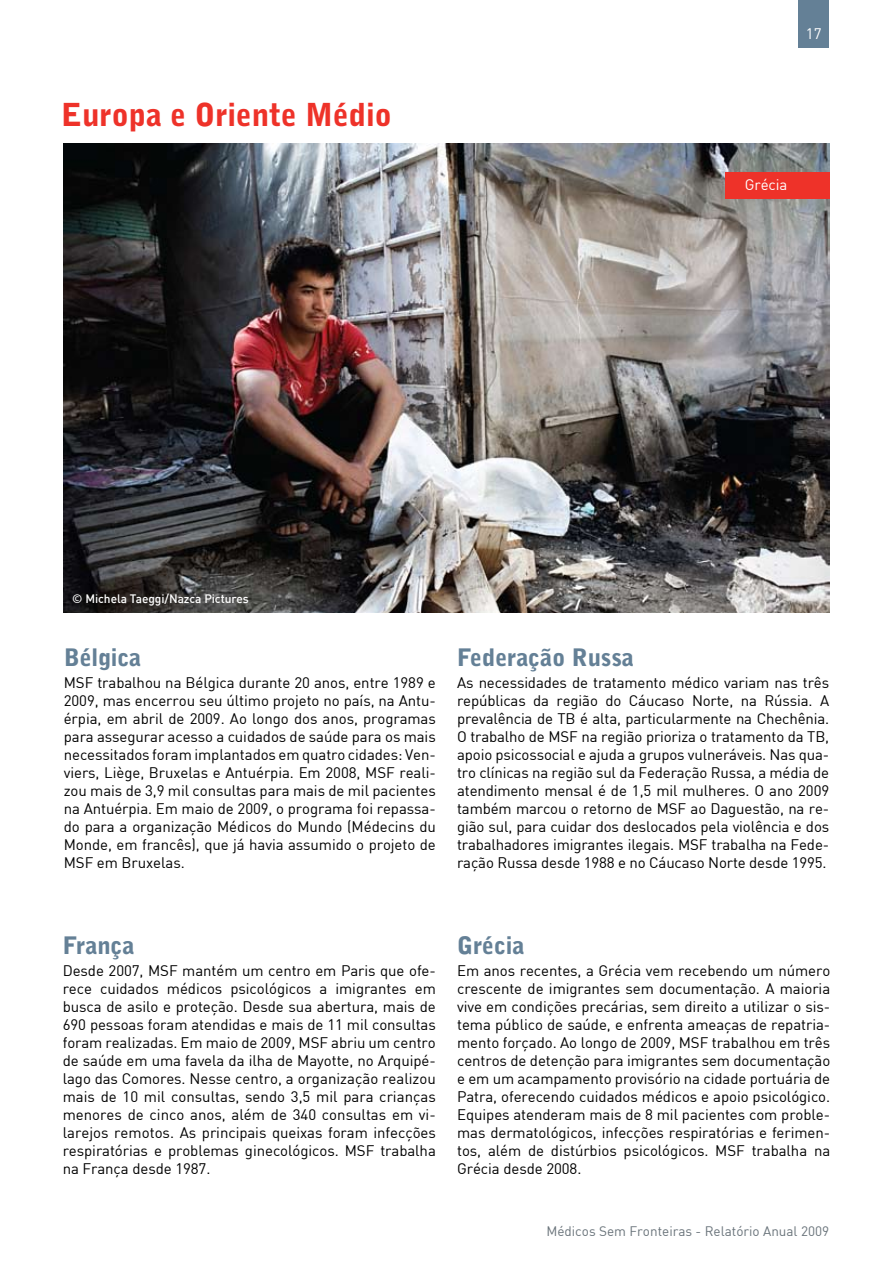
<style>
.page{position:relative;width:893px;height:1263px;background:#fff}
.page>*{position:absolute;margin:0;border:0;box-sizing:border-box;transform-origin:0 0}
.t1{font:900 31.5px "Bell Gothic Std";letter-spacing:-.005em;color:#ee3229}
.t2{font:900 24px "Bell Gothic Std";letter-spacing:-.005em;color:#648096}
.t3{font:15px/18px "DIN Regular";letter-spacing:-.005em;color:#000;text-align:justify}
.t4{font:15px "DIN Regular";letter-spacing:-.005em;color:#fff}
.t5{font:13.5px "DIN Regular";color:#69737a}
.t6{font:12px "DI Nmedium";letter-spacing:-.005em;color:#fff}
</style>
<div class="page">
<img style="left:64px;top:144px;width:765px;height:468px">
<div style="left:725px;top:172px;width:104px;height:27px;background:#ee3229"></div>
<div style="left:799px;top:0;width:30px;height:48px;background:#648096"></div>
<h1 class="t1" style="left:61px;top:97px;width:332px">Europa e Oriente Médio</h1>
<p class="t4" style="left:806px;top:24px;width:17px">17</p>
<p class="t4" style="left:745px;top:175px;width:44px">Grécia</p>
<p class="t6" style="left:72px;top:591px;width:178px">© Michela Taeggi/Nazca Pictures</p>
<h2 class="t2" style="left:64px;top:643px;width:79px">Bélgica</h2>
<p class="t3" style="left:64px;top:674px;width:374px">MSF trabalhou na Bélgica durante 20 anos, entre 1989 e 2009, mas encerrou seu último projeto no país, na Antu&shy;érpia, em abril de 2009. Ao longo dos anos, programas para assegurar acesso a cuidados de saúde para os mais necessitados foram implantados em quatro cidades: Ven&shy;viers, Liège, Bruxelas e Antuérpia. Em 2008, MSF reali&shy;zou mais de 3,9 mil consultas para mais de mil pacientes na Antuérpia. Em maio de 2009, o programa foi repassa&shy;do para a organização Médicos do Mundo (Médecins du Monde, em francês), que já havia assumido o projeto de MSF em Bruxelas.</p>
<h2 class="t2" style="left:457px;top:643px;width:178px">Federação Russa</h2>
<p class="t3" style="left:457px;top:674px;width:374px">As necessidades de tratamento médico variam nas três repúblicas da região do Cáucaso Norte, na Rússia. A prevalência de TB é alta, particularmente na Chechênia.<br>O trabalho de MSF na região prioriza o tratamento da TB, apoio psicossocial e ajuda a grupos vulneráveis. Nas qua&shy;tro clínicas na região sul da Federação Russa, a média de atendimento mensal é de 1,5 mil mulheres. O ano 2009 também marcou o retorno de MSF ao Daguestão, na re&shy;gião sul, para cuidar dos deslocados pela violência e dos trabalhadores imigrantes ilegais. MSF trabalha na Fede&shy;ração Russa desde 1988 e no Cáucaso Norte desde 1995.</p>
<h2 class="t2" style="left:63px;top:931px;width:73px">França</h2>
<p class="t3" style="left:63px;top:962px;width:375px">Desde 2007, MSF mantém um centro em Paris que ofe&shy;rece cuidados médicos psicológicos a imigrantes em busca de asilo e proteção. Desde sua abertura, mais de 690 pessoas foram atendidas e mais de 11 mil consultas foram realizadas. Em maio de 2009, MSF abriu um centro de saúde em uma favela da ilha de Mayotte, no Arquipé&shy;lago das Comores. Nesse centro, a organização realizou mais de 10 mil consultas, sendo 3,5 mil para crianças menores de cinco anos, além de 340 consultas em vi&shy;larejos remotos. As principais queixas foram infecções respiratórias e problemas ginecológicos. MSF trabalha na França desde 1987.</p>
<h2 class="t2" style="left:457px;top:931px;width:69px">Grécia</h2>
<p class="t3" style="left:457px;top:962px;width:375px">Em anos recentes, a Grécia vem recebendo um número crescente de imigrantes sem documentação. A maioria vive em condições precárias, sem direito a utilizar o sis&shy;tema público de saúde, e enfrenta ameaças de repatria&shy;mento forçado. Ao longo de 2009, MSF trabalhou em três centros de detenção para imigrantes sem documentação e em um acampamento provisório na cidade portuária de Patra, oferecendo cuidados médicos e apoio psicológico.<br>Equipes atenderam mais de 8 mil pacientes com proble&shy;mas dermatológicos, infecções respiratórias e ferimen&shy;tos, além de distúrbios psicológicos. MSF trabalha na Grécia desde 2008.</p>
<p class="t5" style="left:546px;top:1222px;width:284px">Médicos Sem Fronteiras - Relatório Anual 2009</p>
</div>
